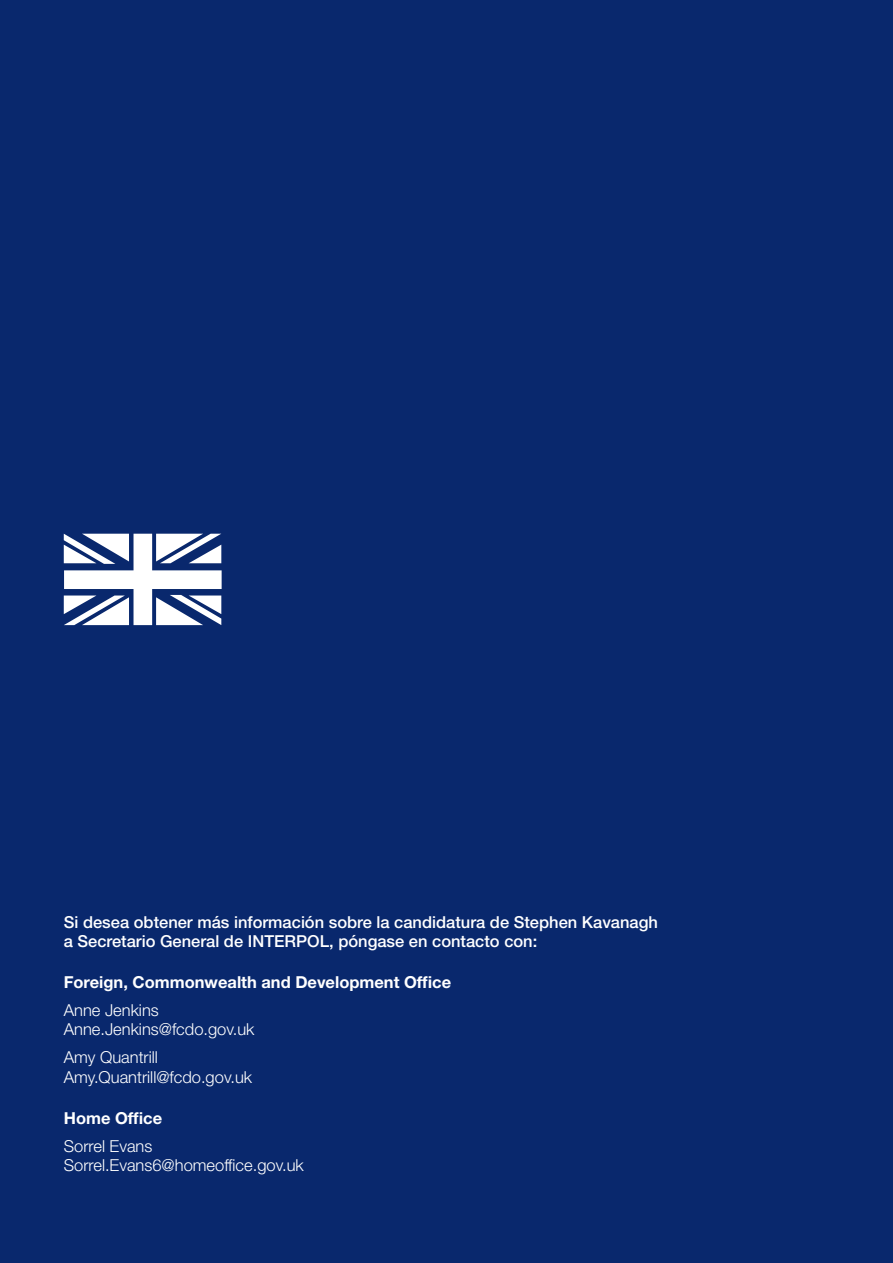
<style>
.page{position:relative;width:893px;height:1263px;background:#09286d}
.page>*{position:absolute;margin:0;border:0;box-sizing:border-box;transform-origin:0 0}
.t1{font:300 16.5px/19.5px "Helvetica Neue LT Std";color:#fff}
.t2{font:500 16.5px/19.5px "Helvetica Neue LT Std";color:#fff}
.t3{font:700 16.5px "Helvetica Neue LT Std";color:#fff}
</style>
<div class="page">
<svg style="left:64px;top:534px;width:158px;height:91px"></svg>
<p class="t2" style="left:64px;top:912px;width:596px">Si desea obtener más información sobre la candidatura de Stephen Kavanagh a Secretario General de INTERPOL, póngase en contacto con:</p>
<p class="t3" style="left:64px;top:972px;width:389px">Foreign, Commonwealth and Development Office</p>
<p class="t1" style="left:64px;top:1000px;width:192px">Anne Jenkins<br>Anne.Jenkins@fcdo.gov.uk</p>
<p class="t1" style="left:64px;top:1047px;width:190px">Amy Quantrill<br>Amy.Quantrill@fcdo.gov.uk</p>
<p class="t3" style="left:64px;top:1107px;width:100px">Home Office</p>
<p class="t1" style="left:64px;top:1136px;width:242px">Sorrel Evans<br>Sorrel.Evans6@homeoffice.gov.uk</p>
</div>
